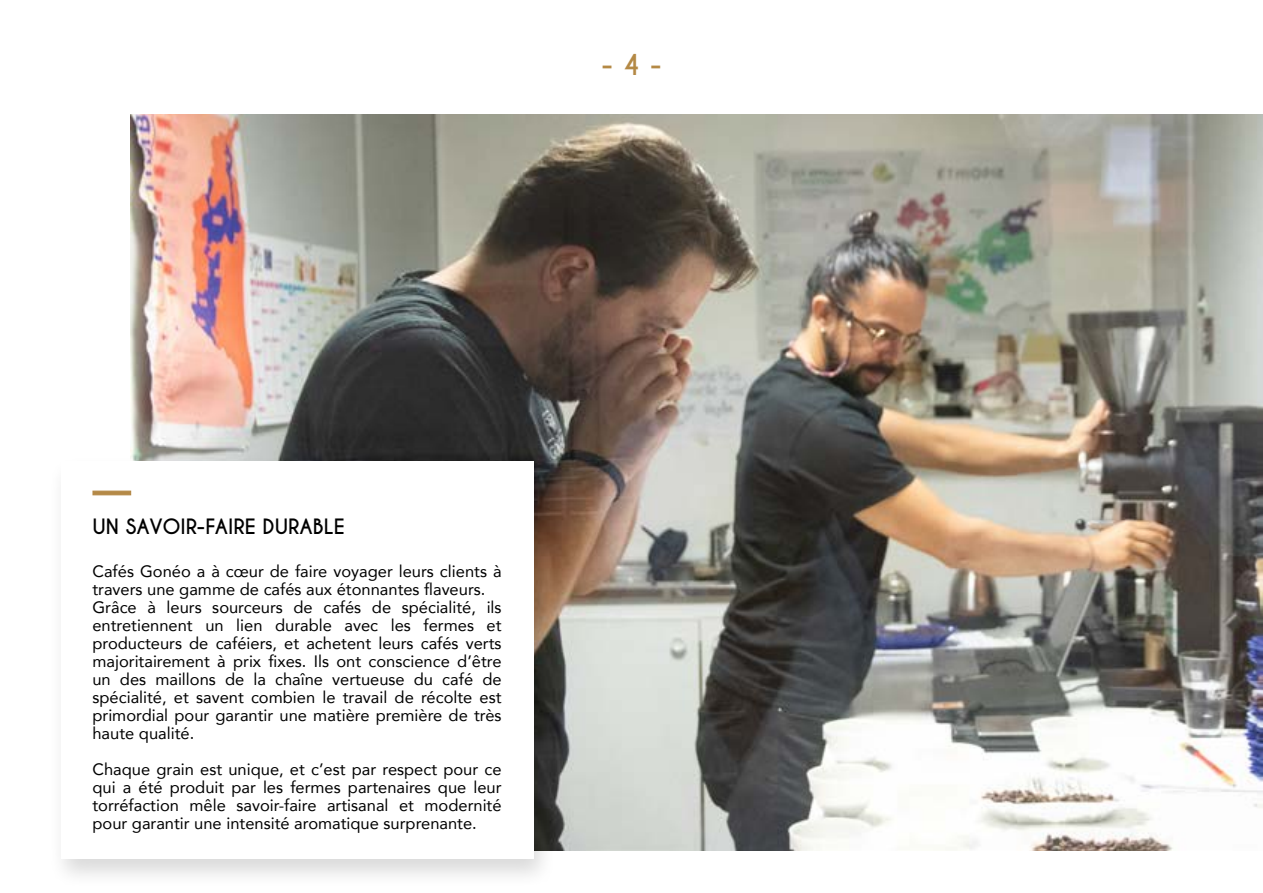
<style>
.page{position:relative;width:1263px;height:893px;background:#fff}
.page>*{position:absolute;margin:0;border:0;box-sizing:border-box;transform-origin:0 0}
.t1{font:700 27px "Caviar Dreams";color:#b48945}
.t2{font:700 19.8px "Caviar Dreams";color:#000}
.t3{font:16.5px/18px "Avenir";color:#000}
</style>
<div class="page">
<img style="left:130px;top:114px;width:1133px;height:736px">
<div style="left:48px;top:455px;width:508px;height:435px;background:#000;opacity:.15"></div>
<div style="left:61px;top:461px;width:472px;height:398px;background:#fff"></div>
<hr style="left:92px;top:491px;width:39px;height:4px;background:#b48947">
<h1 class="t1" style="left:601px;top:49px;width:62px">- 4 -</h1>
<p class="t2" style="left:92px;top:515px;width:254px">UN SAVOIR-FAIRE DURABLE</p>
<p class="t3" style="left:92px;top:562px;width:411px">Cafés Gonéo a à cœur de faire voyager leurs clients à travers une gamme de cafés aux étonnantes flaveurs.<br>Grâce à leurs sourceurs de cafés de spécialité, ils entretiennent un lien durable avec les fermes et producteurs de caféiers, et achetent leurs cafés verts majoritairement à prix fixes. Ils ont conscience d’être un des maillons de la chaîne vertueuse du café de spécialité, et savent combien le travail de récolte est primordial pour garantir une matière première de très haute qualité.</p>
<p class="t3" style="left:92px;top:760px;width:411px;text-align:justify">Chaque grain est unique, et c’est par respect pour ce qui a été produit par les fermes partenaires que leur torréfaction mêle savoir-faire artisanal et modernité pour garantir une intensité aromatique surprenante.</p>
</div>
